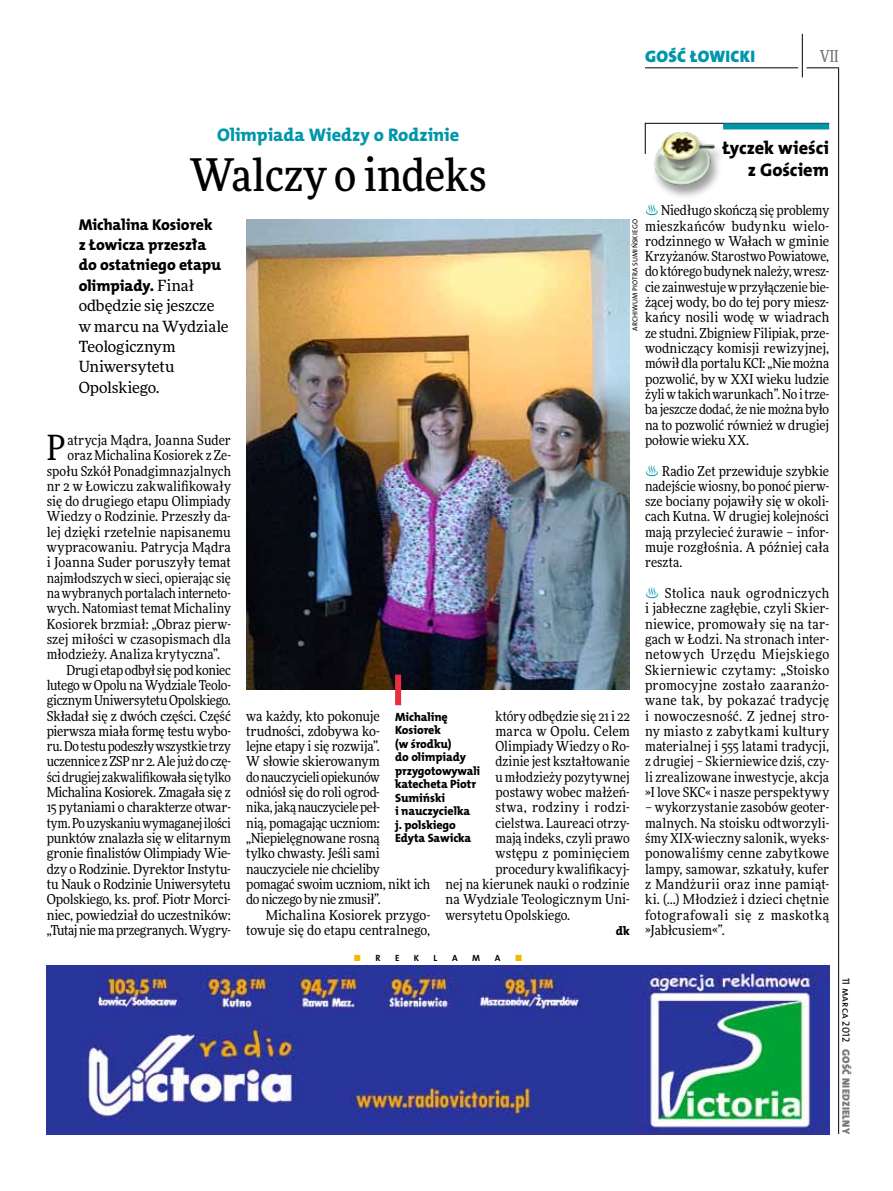
<style>
.page{position:relative;width:893px;height:1191px;background:#fff}
.page>*{position:absolute;margin:0;border:0;box-sizing:border-box;transform-origin:0 0}
.t1{font:500 45px "Freeday Narrow";color:#000}
.t2{font:34.8px "Freeday Narrow News";color:#000}
.t3{font:18.3px "The Mix HP8 Ex Bld";color:#0096aa}
.t4{font:18.3px/21.6px "The Mix HP8 Ex Bld";letter-spacing:-.005em;color:#000;text-align:right}
.t5{font:16.65px "The Mix HP9 Blk";letter-spacing:.02em;color:#0096aa}
.t6{font:500 16.5px "Freeday Narrow";color:#787779;scale:.9 1}
.t7{font:15.75px/20.4px "The Mix HP8 Ex Bld";letter-spacing:-.005em;color:#000}
.t8{font:15.45px/20.4px "Freeday News";letter-spacing:-.005em;color:#000}
.t9{font:13.65px/15.3px "Freeday Narrow News";letter-spacing:-.005em;color:#000;text-align:justify}
.t10{font:13.65px "Freeday Narrow News";letter-spacing:.015em;color:#000}
.t11{font:13.65px "Freeday Narrow News";letter-spacing:-.025em;color:#000}
.t12{font:13.65px "Freeday Narrow News";letter-spacing:.025em;color:#000}
.t13{font:13.65px "Freeday Narrow News";letter-spacing:.02em;color:#000}
.t14{font:12.3px "The Mix HP8 Ex Bld";color:#000}
.t15{font:12px/13.5px "The Mix HP8 Ex Bld";letter-spacing:-.005em;color:#000}
.t16{font:10.5px "The Mix HP9 Blk";letter-spacing:.025em;color:#787779}
.t17{font:10.5px "The Mix HP5 Plain";color:#000}
.t18{font:9px "The Mix HP7 Bld";color:#000}
.t19{font:9px "The Mix HP7 Bld";color:#f3b900}
.t20{font:7.2px "The Mix HP5 Plain";letter-spacing:.015em;color:#000}
.s1{font-family:"Freeday News";font-size:15.45px}
.s2{font-family:"Koz Min Pro";color:#0096aa}
.s3{color:#000}
</style>
<div class="page">
<hr style="left:806px;top:68px;width:33px;height:1px;background:#000">
<hr style="left:645px;top:68px;width:153px;height:1px;background:#000">
<hr style="left:838px;top:68px;width:1px;height:1066px;background:#000">
<hr style="left:802px;top:34px;width:1px;height:43px;background:#000">
<img style="left:47px;top:965px;width:782px;height:169px">
<svg style="left:645px;top:123px;width:185px;height:31px"></svg>
<div style="left:723px;top:123px;width:106px;height:6px;background:#0096aa"></div>
<div style="left:650px;top:132px;width:75px;height:67px;background:#000;opacity:.4"></div>
<img style="left:651px;top:127px;width:66px;height:59px">
<img style="left:246px;top:219px;width:384px;height:470px">
<div style="left:395px;top:674px;width:6px;height:31px;background:#e92f3f"></div>
<p class="t5" style="left:645px;top:46px;width:111px">GOŚĆ ŁOWICKI</p>
<p class="t6" style="left:820px;top:46px;width:22px">VII</p>
<h3 class="t3" style="left:217px;top:123px;width:243px">Olimpiada Wiedzy o Rodzinie</h3>
<h1 class="t1" style="left:190px;top:147px;width:298px">Walczy o indeks</h1>
<p class="t7" style="left:79px;top:214px;width:144px">Michalina Kosiorek z Łowicza przeszła do ostatniego etapu olimpiady. <span class="s1">Finał</span></p>
<p class="t8" style="left:79px;top:295px;width:152px">odbędzie się jeszcze w marcu na Wydziale<br>Teologicznym<br>Uniwersytetu<br>Opolskiego.</p>
<h3 class="t4" style="left:722px;top:137px;width:108px">Łyczek wieści z Gościem</h3>
<p class="t9" style="left:645px;top:202px;width:186px"><span class="s2">♨</span> Niedługo skończą się problemy mieszkańców budynku wielo&shy;rodzinnego w Wałach w gminie Krzyżanów. Starostwo Powiatowe, do którego budynek należy, wresz&shy;cie zainwestuje w przyłączenie bie&shy;żącej wody, bo do tej pory miesz&shy;kańcy nosili wodę w wiadrach ze studni. Zbigniew Filipiak, prze&shy;wodniczący komisji rewizyjnej, mówił dla portalu KCI: „Nie można pozwolić, by w XXI wieku ludzie żyli w takich warunkach”. No i trze&shy;ba jeszcze dodać, że nie można było na to pozwolić również w drugiej połowie wieku XX.</p>
<p class="t9" style="left:645px;top:463px;width:186px"><span class="s2">♨</span> Radio Zet przewiduje szybkie nadejście wiosny, bo ponoć pierw&shy;sze bociany pojawiły się w okoli&shy;cach Kutna. W drugiej kolejności mają przylecieć żurawie – infor&shy;muje rozgłośnia. A później cała reszta.</p>
<p class="t9" style="left:645px;top:585px;width:186px"><span class="s2">♨</span> Stolica nauk ogrodniczych i jabłeczne zagłębie, czyli Skier&shy;niewice, promowały się na tar&shy;gach w Łodzi. Na stronach inter&shy;netowych Urzędu Miejskiego Skierniewic czytamy: „Stoisko promocyjne zostało zaaranżo&shy;wane tak, by pokazać tradycję i nowoczesność. Z jednej stro&shy;ny miasto z zabytkami kultury materialnej i 555 latami tradycji, z drugiej – Skierniewice dziś, czy&shy;li zrealizowane inwestycje, akcja »I love SKC« i nasze perspektywy</p>
<p class="t9" style="left:645px;top:799px;width:186px">– wykorzystanie zasobów geoter&shy;malnych. Na stoisku odtworzyli&shy;śmy XIX-wieczny salonik, wyeks&shy;ponowaliśmy cenne zabytkowe lampy, samowar, szkatuły, kufer z Mandżurii oraz inne pamiąt&shy;ki. (…) Młodzież i dzieci chętnie fotografowali się z maskotką »Jabłcusiem«”.</p>
<p class="t20" style="left:630px;top:331px;width:113px;rotate:-90deg">Archiwum Piotra Sumińskiego</p>
<h2 class="t2" style="left:47px;top:426px;width:20px">P</h2>
<p class="t9" style="left:68px;top:432px;width:165px">atrycja Mądra, Joanna Suder</p>
<p class="t9" style="left:68px;top:447px;width:165px">oraz Michalina Kosiorek z Ze-</p>
<p class="t9" style="left:47px;top:463px;width:186px">społu Szkół Ponadgimnazjalnych</p>
<p class="t10" style="left:47px;top:477px;width:186px">nr 2 w Łowiczu zakwalifikowały</p>
<p class="t9" style="left:47px;top:493px;width:186px">się do drugiego etapu Olimpiady</p>
<p class="t9" style="left:47px;top:509px;width:186px">Wiedzy o Rodzinie. Przeszły da-</p>
<p class="t9" style="left:47px;top:524px;width:186px">lej dzięki rzetelnie napisanemu</p>
<p class="t9" style="left:47px;top:539px;width:186px">wypracowaniu. Patrycja Mądra</p>
<p class="t9" style="left:47px;top:555px;width:186px">i Joanna Suder poruszyły temat</p>
<p class="t9" style="left:47px;top:570px;width:186px">najmłodszych w sieci, opierając się</p>
<p class="t9" style="left:47px;top:585px;width:186px">na wybranych portalach interneto-</p>
<p class="t9" style="left:47px;top:600px;width:186px">wych. Natomiast temat Michaliny</p>
<p class="t9" style="left:47px;top:616px;width:186px">Kosiorek brzmiał: „Obraz pierw-</p>
<p class="t9" style="left:47px;top:631px;width:186px">szej miłości w czasopismach dla</p>
<p class="t9" style="left:47px;top:646px;width:175px">młodzieży. Analiza krytyczna”.</p>
<p class="t9" style="left:66px;top:662px;width:166px">Drugi etap odbył się pod koniec</p>
<p class="t11" style="left:47px;top:676px;width:186px">lutego w Opolu na Wydziale Teolo-</p>
<p class="t9" style="left:47px;top:692px;width:186px">gicznym Uniwersytetu Opolskiego.</p>
<p class="t9" style="left:47px;top:708px;width:186px">Składał się z dwóch części. Część</p>
<p class="t9" style="left:47px;top:723px;width:186px">pierwsza miała formę testu wybo-</p>
<p class="t9" style="left:47px;top:738px;width:186px">ru. Do testu podeszły wszystkie trzy</p>
<p class="t9" style="left:47px;top:754px;width:186px">uczennice z ZSP nr 2. Ale już do czę-</p>
<p class="t9" style="left:47px;top:769px;width:186px">ści drugiej zakwalifikowała się tylko</p>
<p class="t9" style="left:47px;top:784px;width:186px">Michalina Kosiorek. Zmagała się z</p>
<p class="t9" style="left:47px;top:799px;width:186px">15 pytaniami o charakterze otwar-</p>
<p class="t9" style="left:47px;top:815px;width:186px">tym. Po uzyskaniu wymaganej ilości</p>
<p class="t9" style="left:47px;top:830px;width:186px">punktów znalazła się w elitarnym</p>
<p class="t9" style="left:47px;top:845px;width:186px">gronie finalistów Olimpiady Wie-</p>
<p class="t9" style="left:47px;top:861px;width:186px">dzy o Rodzinie. Dyrektor Instytu-</p>
<p class="t9" style="left:47px;top:876px;width:186px">tu Nauk o Rodzinie Uniwersytetu</p>
<p class="t9" style="left:47px;top:891px;width:186px">Opolskiego, ks. prof. Piotr Morci-</p>
<p class="t9" style="left:47px;top:907px;width:186px">niec, powiedział do uczestników:</p>
<p class="t9" style="left:47px;top:922px;width:186px">„Tutaj nie ma przegranych. Wygry-</p>
<p class="t9" style="left:246px;top:708px;width:186px;text-align:left">wa każdy, kto pokonuje trudności, zdobywa ko-<br>lejne etapy i się rozwija”.<br>W słowie skierowanym<br>do nauczycieli opiekunów<br>odniósł się do roli ogrod-<br>nika, jaką nauczyciele peł-<br>nią, pomagając uczniom: „Niepielęgnowane rosną<br>tylko chwasty. Jeśli sami nauczyciele nie chcieliby pomagać swoim uczniom, nikt ich do niczego by nie zmusił”.</p>
<p class="t9" style="left:246px;top:907px;width:186px;text-align:right">Michalina Kosiorek przygo&shy;towuje się do etapu centralnego,</p>
<p class="t9" style="left:495px;top:708px;width:136px">który odbędzie się 21 i 22</p>
<p class="t10" style="left:495px;top:722px;width:136px">marca w Opolu. Celem</p>
<p class="t9" style="left:495px;top:738px;width:136px">Olimpiady Wiedzy o Ro-</p>
<p class="t9" style="left:495px;top:754px;width:136px">dzinie jest kształtowanie</p>
<p class="t9" style="left:495px;top:769px;width:136px">u młodzieży pozytywnej</p>
<p class="t9" style="left:495px;top:784px;width:136px">postawy wobec małżeń-</p>
<p class="t12" style="left:495px;top:799px;width:136px">stwa, rodziny i rodzi-</p>
<p class="t9" style="left:495px;top:815px;width:136px">cielstwa. Laureaci otrzy-</p>
<p class="t9" style="left:495px;top:830px;width:136px">mają indeks, czyli prawo</p>
<p class="t13" style="left:495px;top:845px;width:136px">wstępu z pominięciem</p>
<p class="t9" style="left:495px;top:861px;width:136px">procedury kwalifikacyj-</p>
<p class="t9" style="left:446px;top:876px;width:186px">nej na kierunek nauki o rodzinie</p>
<p class="t9" style="left:446px;top:891px;width:186px">na Wydziale Teologicznym Uni-</p>
<p class="t9" style="left:446px;top:907px;width:126px">wersytetu Opolskiego.</p>
<p class="t14" style="left:616px;top:923px;width:16px">dk</p>
<p class="t15" style="left:395px;top:710px;width:87px">Michalinę<br>Kosiorek<br>(w środku)<br>do olimpiady przygotowywali katecheta Piotr<br>Sumiński<br>i nauczycielka<br>j. polskiego<br>Edyta Sawicka</p>
<p class="t19" style="left:353px;top:952px;width:27px">■ <span class="s3">R</span></p>
<p class="t18" style="left:395px;top:952px;width:6px">E</p>
<p class="t18" style="left:414px;top:952px;width:6px">K</p>
<p class="t18" style="left:434px;top:952px;width:5px">L</p>
<p class="t18" style="left:452px;top:952px;width:7px">A</p>
<p class="t18" style="left:472px;top:952px;width:9px">M</p>
<p class="t18" style="left:495px;top:952px;width:7px">A</p>
<p class="t19" style="left:515px;top:952px;width:9px">■</p>
<p class="t17" style="left:853px;top:977px;width:66px;rotate:90deg">11 marca 2012</p>
<p class="t16" style="left:853px;top:1049px;width:86px;rotate:90deg">GOŚĆ NIEDZIELNY</p>
</div>
